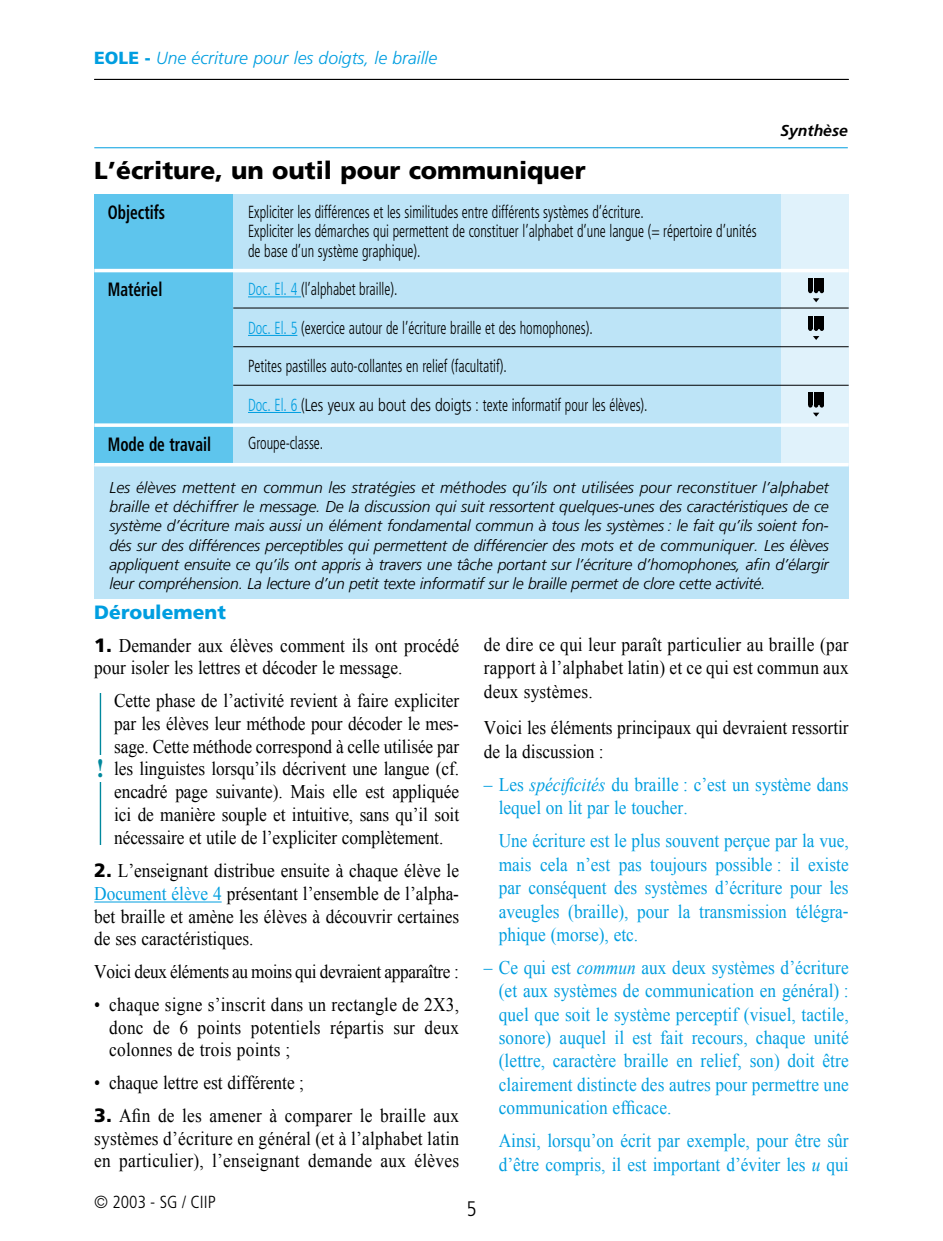
<style>
.page{position:relative;width:943px;height:1241px;background:#fff}
.page>*{position:absolute;margin:0;border:0;box-sizing:border-box;transform-origin:0 0}
.t1{font:700 25.9px "Times";color:#00889d;scale:.9 1}
.t2{font:900 24.5px "Frutiger";color:#000}
.t3{font:300 condensed 21px "Frutiger";color:#000}
.t4{font:19.25px/22.8px "Times New Roman";color:#000;text-align:justify;scale:.9 1}
.t5{font:19.25px/23.3px "Times New Roman";color:#009ee0;scale:.9 1}
.t6{font:19.25px "Times New Roman";letter-spacing:-.02em;color:#000;scale:.9 1}
.t7{font:700 condensed 19.25px "Frutiger";color:#000;scale:.8 1}
.t8{font:900 19.25px "Frutiger";color:#009ee0}
.t9{font:300 condensed 17.5px/19.2px "Frutiger";color:#000;scale:.8 1}
.t10{font:italic 300 17.5px "Frutiger";color:#009ee0}
.t11{font:300 condensed 17.5px "Frutiger";color:#000}
.t12{font:italic 300 15.75px/19.2px "Frutiger";letter-spacing:-.015em;color:#000;text-align:justify}
.t13{font:italic 700 15.75px "Frutiger";color:#000}
.s1{font-weight:900;font-style:normal}
.s2{color:#009ee0}
.s3{font-stretch:normal}
.s4{font-family:"Frutiger";font-weight:900}
.s5{font-style:italic}
</style>
<div class="page">
<hr style="left:94px;top:901px;width:128px;height:1px;background:#009ee0">
<svg style="left:99px;top:693px;width:3px;height:151px"></svg>
<hr style="left:100px;top:693px;width:1px;height:151px;background:#00889d">
<div style="left:96px;top:755px;width:9px;height:26px;background:#fff"></div>
<div style="left:94px;top:195px;width:754px;height:404px;background:#bde4f7"></div>
<div style="left:780px;top:195px;width:68px;height:270px;background:#e0f2fb"></div>
<div style="left:94px;top:195px;width:139px;height:269px;background:#5ec5ed"></div>
<hr style="left:94px;top:269px;width:754px;height:3px;background:#fff">
<svg style="left:94px;top:423px;width:754px;height:4px;background:#f4fafd"></svg>
<hr style="left:94px;top:463px;width:754px;height:3px;background:#fff">
<hr style="left:94px;top:147px;width:753px;height:1px;background:#009ee0">
<hr style="left:248px;top:296px;width:53px;height:1px;background:#009ee0">
<hr style="left:248px;top:335px;width:49px;height:1px;background:#009ee0">
<hr style="left:248px;top:412px;width:53px;height:1px;background:#009ee0">
<hr style="left:233px;top:307px;width:615px;height:1px;background:#000">
<hr style="left:233px;top:346px;width:615px;height:1px;background:#000">
<hr style="left:233px;top:385px;width:615px;height:1px;background:#000">
<hr style="left:808px;top:316px;width:4px;height:13px;background:#000">
<div style="left:813px;top:316px;width:5px;height:13px;background:#000"></div>
<div style="left:819px;top:316px;width:5px;height:13px;background:#000"></div>
<svg style="left:808px;top:326px;width:16px;height:14px"></svg>
<hr style="left:808px;top:392px;width:4px;height:13px;background:#000">
<div style="left:813px;top:392px;width:5px;height:13px;background:#000"></div>
<div style="left:819px;top:392px;width:5px;height:13px;background:#000"></div>
<svg style="left:808px;top:403px;width:16px;height:13px"></svg>
<hr style="left:808px;top:278px;width:4px;height:13px;background:#000">
<div style="left:813px;top:278px;width:5px;height:13px;background:#000"></div>
<div style="left:819px;top:278px;width:5px;height:13px;background:#000"></div>
<svg style="left:808px;top:289px;width:16px;height:13px"></svg>
<hr style="left:94px;top:79px;width:754px;height:1px;background:#000">
<p class="t10" style="left:94px;top:47px;width:344px"><span class="s1">EOLE -</span> Une écriture pour les doigts, le braille</p>
<p class="t13" style="left:780px;top:121px;width:69px">Synthèse</p>
<p class="t2" style="left:94px;top:155px;width:493px">L’écriture, un outil pour communiquer</p>
<p class="t9" style="left:248px;top:203px;width:637px">Expliciter les différences et les similitudes entre différents systèmes d’écriture.<br>Expliciter les démarches qui permettent de constituer l’alphabet d’une langue (= répertoire d’unités de base d’un système graphique).</p>
<p class="t9" style="left:248px;top:280px;width:188px"><span class="s2">Doc. El. 4</span> (l’alphabet braille).</p>
<p class="t9" style="left:248px;top:318px;width:432px"><span class="s2">Doc. El. 5</span> (exercice autour de l’écriture braille et des homophones).</p>
<p class="t9" style="left:248px;top:357px;width:325px">Petites pastilles auto-collantes en relief (facultatif).</p>
<p class="t9" style="left:248px;top:395px;width:501px"><span class="s2">Doc. El. 6</span> (<span class="s3">Les yeux au bout des doigts :</span> texte informatif pour les élèves).</p>
<p class="t9" style="left:248px;top:434px;width:95px">Groupe-classe.</p>
<p class="t7" style="left:108px;top:201px;width:73px">Objectifs</p>
<p class="t7" style="left:108px;top:278px;width:70px">Matériel</p>
<p class="t7" style="left:108px;top:432px;width:131px">Mode de travail</p>
<p class="t12" style="left:109px;top:478px;width:721px">Les élèves mettent en commun les stratégies et méthodes qu’ils ont utilisées pour reconstituer l’alphabet braille et déchiffrer le message. De la discussion qui suit ressortent quelques-unes des caractéristiques de ce système d’écriture mais aussi un élément fondamental commun à tous les systèmes : le fait qu’ils soient fon&shy;dés sur des différences perceptibles qui permettent de différencier des mots et de communiquer. Les élèves appliquent ensuite ce qu’ils ont appris à travers une tâche portant sur l’écriture d’homophones, afin d’élargir leur compréhension. La lecture d’un petit texte informatif sur le braille permet de clore cette activité.</p>
<p class="t8" style="left:94px;top:600px;width:133px">Déroulement</p>
<p class="t4" style="left:94px;top:633px;width:407px"><span class="s4">1.</span> Demander aux élèves comment ils ont procédé pour isoler les lettres et décoder le message.</p>
<p class="t4" style="left:114px;top:688px;width:385px">Cette phase de l’activité revient à faire expliciter par les élèves leur méthode pour décoder le mes&shy;sage. Cette méthode correspond à celle utilisée par les linguistes lorsqu’ils décrivent une langue (cf. encadré page suivante). Mais elle est appliquée ici de manière souple et intuitive, sans qu’il soit nécessaire et utile de l’expliciter complètement.</p>
<h1 class="t1" style="left:96px;top:752px;width:10px">!</h1>
<p class="t4" style="left:94px;top:858px;width:407px"><span class="s4">2.</span> L’enseignant distribue ensuite à chaque élève le <span class="s2">Document élève 4</span> présentant l’ensemble de l’alpha&shy;bet braille et amène les élèves à découvrir certaines de ses caractéristiques.</p>
<p class="t6" style="left:94px;top:958px;width:407px">Voici deux éléments au moins qui devraient apparaître :</p>
<p class="t4" style="left:109px;top:992px;width:390px;text-indent:-15px">• chaque signe s’inscrit dans un rectangle de 2X3, donc de 6 points potentiels répartis sur deux colonnes de trois points ;</p>
<p class="t4" style="left:94px;top:1070px;width:234px">• chaque lettre est différente ;</p>
<p class="t4" style="left:94px;top:1103px;width:407px"><span class="s4">3.</span> Afin de les amener à comparer le braille aux systèmes d’écriture en général (et à l’alphabet latin en particulier), l’enseignant demande aux élèves</p>
<p class="t11" style="left:94px;top:1191px;width:123px">© 2003 - SG / CIIP</p>
<p class="t4" style="left:484px;top:632px;width:407px;line-height:23.3px">de dire ce qui leur paraît particulier au braille (par rapport à l’alphabet latin) et ce qui est commun aux deux systèmes.</p>
<p class="t4" style="left:484px;top:715px;width:407px;line-height:23.3px">Voici les éléments principaux qui devraient ressortir de la discussion :</p>
<p class="t5" style="left:499px;top:772px;width:390px;text-indent:-15px">– Les <span class="s5">spécificités</span> du braille : c’est un système dans lequel on lit par le toucher.</p>
<p class="t5" style="left:499px;top:829px;width:390px;text-align:justify">Une écriture est le plus souvent perçue par la vue, mais cela n’est pas toujours possible : il existe par conséquent des systèmes d’écriture pour les aveugles (braille), pour la transmission télégra&shy;phique (morse), etc.</p>
<p class="t5" style="left:499px;top:955px;width:390px;text-align:justify;text-indent:-15px">– Ce qui est <span class="s5">commun</span> aux deux systèmes d’écriture (et aux systèmes de communication en général) : quel que soit le système perceptif (visuel, tactile, sonore) auquel il est fait recours, chaque unité (lettre, caractère braille en relief, son) doit être clairement distincte des autres pour permettre une communication efficace.</p>
<p class="t5" style="left:499px;top:1128px;width:390px">Ainsi, lorsqu’on écrit par exemple, pour être sûr d’être compris, il est important d’éviter les <span class="s5">u</span> qui</p>
<p class="t3" style="left:466px;top:1196px;width:12px">5</p>
</div>
